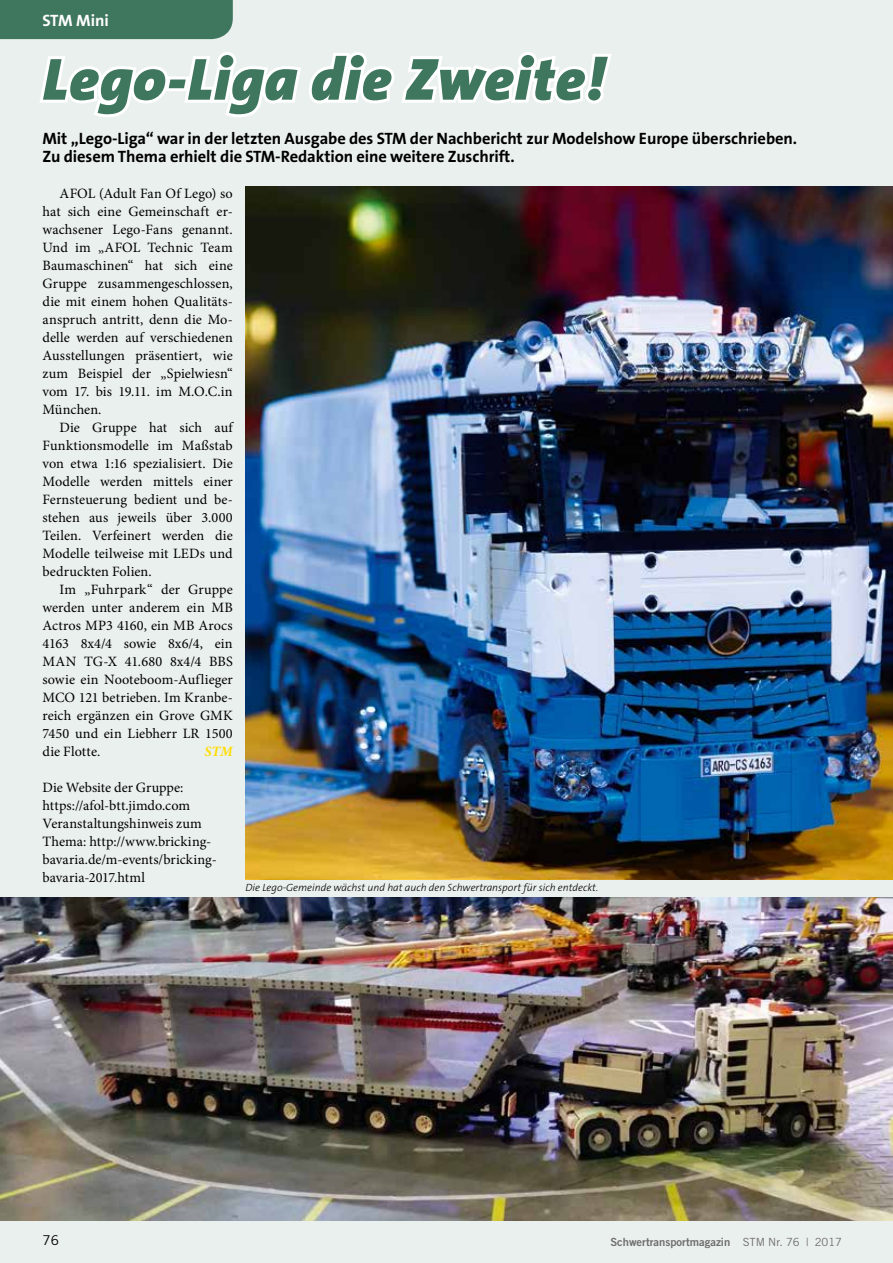
<style>
.page{position:relative;width:893px;height:1263px;background:#eaf0ed}
.page>*{position:absolute;margin:0;border:0;box-sizing:border-box;transform-origin:0 0}
.t1{font:italic 900 60px "The Sans B9";letter-spacing:.015em;color:#3f765e}
.t2{font:700 16.5px/18px "The Sans B7";letter-spacing:-.005em;color:#000}
.t3{font:700 16.5px "The Sans B7";color:#fff}
.t4{font:14.25px/18px "Minion Pro";letter-spacing:.005em;color:#000;text-align:justify}
.t5{font:italic 700 14.25px "Minion Pro";color:#fd0}
.t6{font:13.5px "Trade Gothic";color:#000}
.t7{font:11.25px "Trade Gothic Bold Two";color:#6e6e6e}
.t8{font:italic 300 10.5px "The Sans B3";color:#000}
.s1{font-family:"Trade Gothic"}
</style>
<div class="page">
<div style="left:0;top:0;width:233px;height:39px;background:#3f765e"></div>
<svg style="left:40px;top:52px;width:575px;height:383px"></svg>
<img style="left:0;top:897px;width:893px;height:323px">
<img style="left:246px;top:187px;width:647px;height:692px">
<p class="t3" style="left:43px;top:12px;width:68px">STM Mini</p>
<h1 class="t1" style="left:43px;top:47px;width:564px">Lego-Liga die Zweite!</h1>
<p class="t2" style="left:43px;top:130px;width:756px">Mit „Lego-Liga“ war in der letzten Ausgabe des STM der Nachbericht zur Modelshow Europe überschrieben.<br>Zu diesem Thema erhielt die STM-Redaktion eine weitere Zuschrift.</p>
<p class="t4" style="left:43px;top:185px;width:192px;text-indent:17px">AFOL (Adult Fan Of Lego) so hat sich eine Gemeinschaft er&shy;wachsener Lego-Fans genannt.<br>Und im „AFOL Technic Team Baumaschinen“ hat sich eine Gruppe zusammengeschlossen, die mit einem hohen Qualitäts&shy;anspruch antritt, denn die Mo&shy;delle werden auf verschiedenen Ausstellungen präsentiert, wie zum Beispiel der „Spielwiesn“ vom 17. bis 19.11. im M.O.C.in München.</p>
<p class="t4" style="left:43px;top:418px;width:192px;text-indent:17px">Die Gruppe hat sich auf Funktionsmodelle im Maßstab von etwa 1:16 spezialisiert. Die Modelle werden mittels einer Fernsteuerung bedient und be&shy;stehen aus jeweils über 3.000<br>Teilen. Verfeinert werden die Modelle teilweise mit LEDs und bedruckten Folien.</p>
<p class="t4" style="left:43px;top:580px;width:192px;text-indent:17px">Im „Fuhrpark“ der Gruppe werden unter anderem ein MB Actros MP3 4160, ein MB Arocs 4163 8x4/4 sowie 8x6/4, ein MAN TG-X 41.680 8x4/4 BBS sowie ein Nooteboom-Auflieger MCO 121 betrieben. Im Kranbe&shy;reich ergänzen ein Grove GMK 7450 und ein Liebherr LR 1500 die Flotte.</p>
<p class="t5" style="left:204px;top:743px;width:30px">STM</p>
<p class="t4" style="left:43px;top:778px;width:176px;text-align:left">Die Website der Gruppe: https://afol-btt.jimdo.com<br>Veranstaltungshinweis zum<br>Thema: http://www.bricking&shy;bavaria.de/m-events/bricking&shy;bavaria-2017.html</p>
<p class="t8" style="left:246px;top:882px;width:354px">Die Lego-Gemeinde wächst und hat auch den Schwertransport für sich entdeckt.</p>
<p class="t6" style="left:43px;top:1232px;width:18px">76</p>
<p class="t7" style="left:610px;top:1235px;width:233px">Schwertransportmagazin <span class="s1">STM Nr. 76 | 2017</span></p>
</div>
